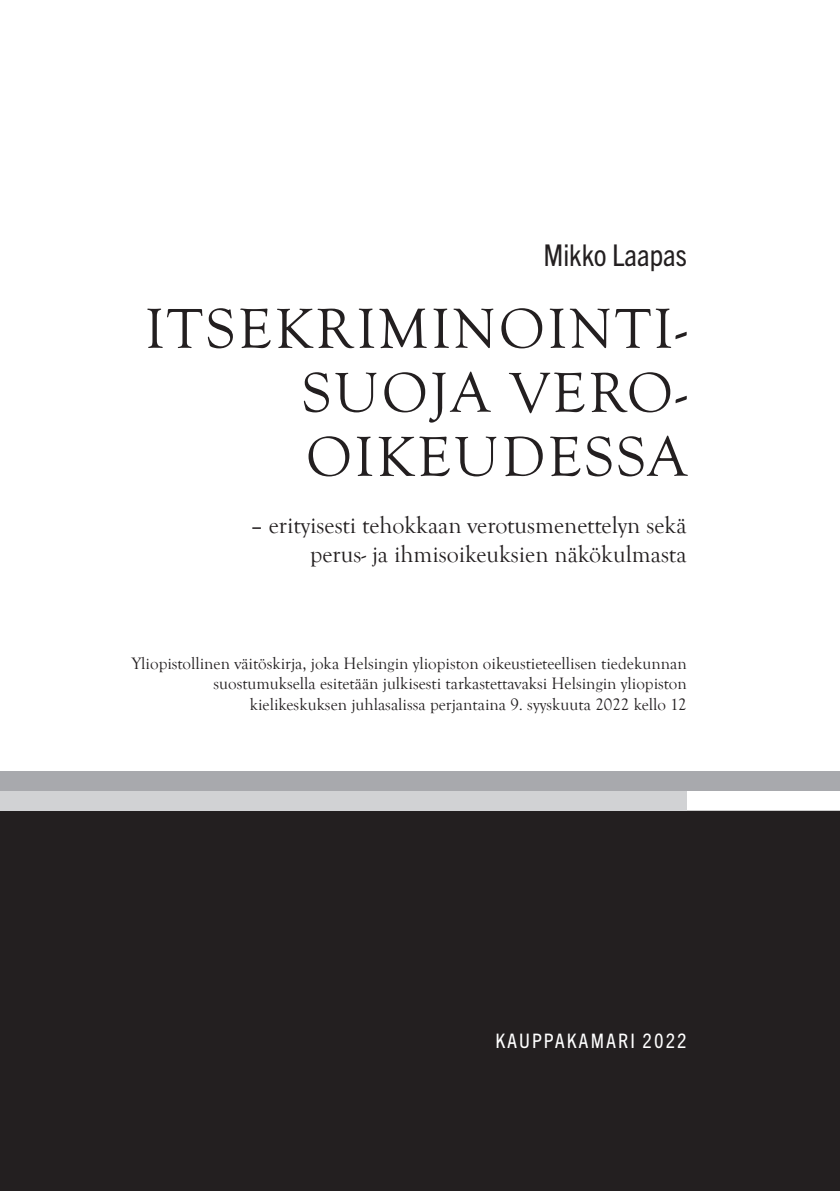
<style>
.page{position:relative;width:840px;height:1191px;background:#fff}
.page>*{position:absolute;margin:0;border:0;box-sizing:border-box;transform-origin:0 0}
.t1{font:58px/64px "Goudy Old Style T";letter-spacing:.05em;color:#231f20;text-align:justify}
.t2{font:condensed 30px "Trade Gothic Next LT Pro";color:#231f20}
.t3{font:24px/28.8px "Goudy Old Style T";color:#231f20;text-align:right}
.t4{font:condensed 20px "Trade Gothic Next LT Pro";letter-spacing:.1em;color:#fff}
.t5{font:17px/20.4px "Goudy Old Style T";color:#231f20;text-align:right}
</style>
<div class="page">
<div style="left:0;top:811px;width:839px;height:380px;background:#231f20"></div>
<div style="left:0;top:771px;width:839px;height:20px;background:#a8a9ad"></div>
<div style="left:0;top:791px;width:686px;height:20px;background:#d1d2d4"></div>
<p class="t2" style="left:543px;top:234px;width:145px">Mikko Laapas</p>
<p class="t1" style="left:302px;top:298px;width:386px;text-indent:-157px">ITSEKRIMINOINTI-SUOJA VERO-OIKEUDESSA</p>
<p class="t3" style="left:250px;top:511px;width:437px">– erityisesti tehokkaan verotusmenettelyn sekä perus- ja ihmisoikeuksien näkökulmasta</p>
<p class="t5" style="left:131px;top:653px;width:556px">Yliopistollinen väitöskirja, joka Helsingin yliopiston oikeustieteellisen tiedekunnan suostumuksella esitetään julkisesti tarkastettavaksi Helsingin yliopiston kielikeskuksen juhlasalissa perjantaina 9. syyskuuta 2022 kello 12</p>
<p class="t4" style="left:495px;top:1026px;width:193px">KAUPPAKAMARI 2022</p>
</div>
